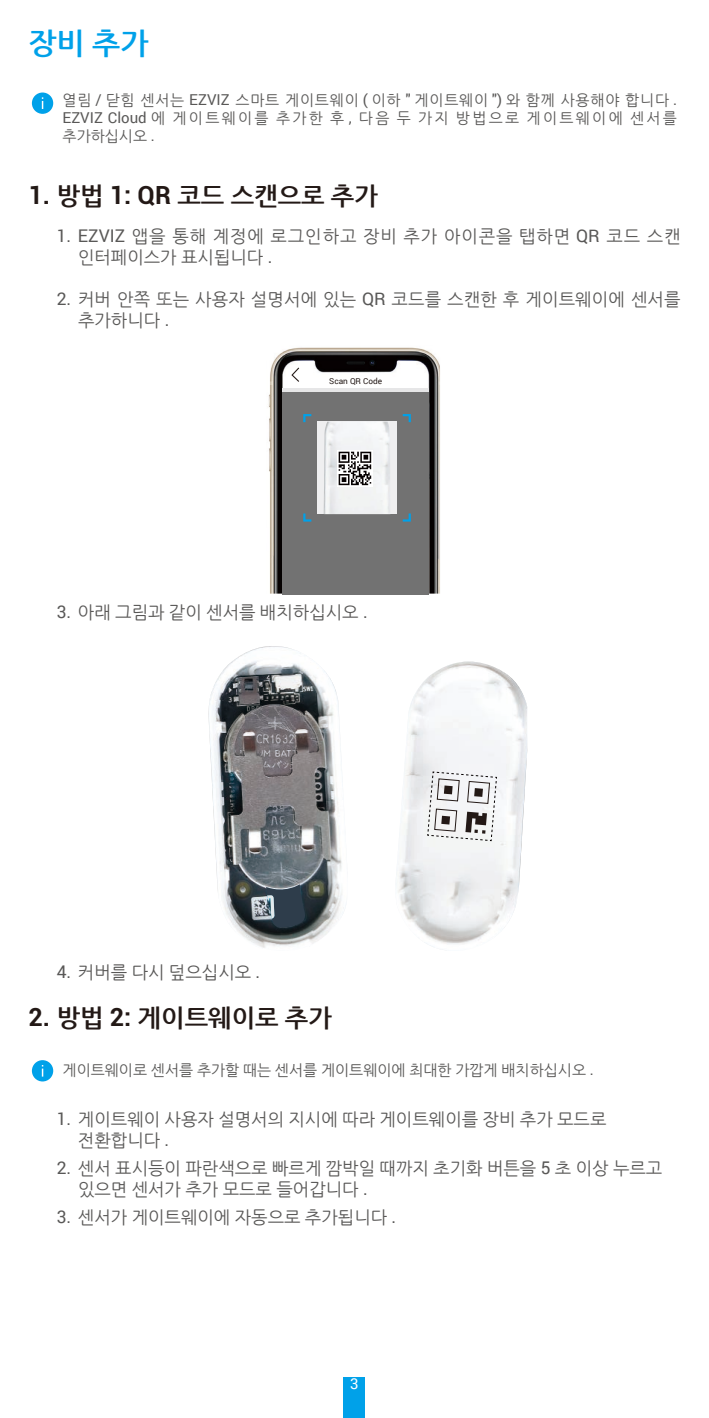
<style>
.page{position:relative;width:709px;height:1418px;background:#fff}
.page>*{position:absolute;margin:0;border:0;box-sizing:border-box;transform-origin:0 0}
.t1{font:700 30px "Nanum Gothic";color:#00a1e9}
.t2{font:700 25px "Nanum Gothic";color:#231916}
.t3{font:17.5px/21px "Nanum Gothic";color:#595857}
.t4{font:17.5px/21px "Nanum Gothic";letter-spacing:.05em;color:#595857}
.t5{font:15px/18px "Nanum Gothic";letter-spacing:.055em;color:#595857;text-align:justify}
.t6{font:15px "Nanum Gothic";color:#595857}
.t7{font:15px "Roboto";color:#fff}
.t8{font:8.25px "Roboto";color:#231916}
.s1{font-family:"Roboto"}
</style>
<div class="page">
<div style="left:344px;top:1376px;width:21px;height:41px;background:#00a1e9"></div>
<svg style="left:32px;top:92px;width:21px;height:22px"></svg>
<img style="left:268px;top:347px;width:172px;height:246px">
<div style="left:283px;top:392px;width:146px;height:202px;background:#727272"></div>
<hr style="left:283px;top:388px;width:146px;height:4px;background:#e6e6e7">
<svg style="left:291px;top:367px;width:8px;height:15px"></svg>
<div style="left:317px;top:421px;width:80px;height:93px;background:#efeff0"></div>
<svg style="left:303px;top:414px;width:8px;height:8px"></svg>
<svg style="left:403px;top:414px;width:8px;height:8px"></svg>
<svg style="left:303px;top:513px;width:8px;height:8px"></svg>
<svg style="left:403px;top:513px;width:8px;height:8px"></svg>
<img style="left:324px;top:421px;width:66px;height:93px">
<img style="left:337px;top:451px;width:36px;height:35px">
<img style="left:208px;top:646px;width:138px;height:302px">
<svg style="left:266px;top:884px;width:41px;height:43px;background:#3f4e5a"></svg>
<img style="left:396px;top:661px;width:131px;height:286px">
<svg style="left:427px;top:771px;width:70px;height:70px"></svg>
<div style="left:32px;top:1060px;width:21px;height:21px;background:#00a1e9;border-radius:50%"></div>
<h1 class="t1" style="left:28px;top:28px;width:122px">장비 추가</h1>
<p class="t5" style="left:63px;top:91px;width:616px">열림 <span class="s1">/</span> 닫힘 센서는 <span class="s1">EZVIZ</span> 스마트 게이트웨이 <span class="s1">(</span> 이하 <span class="s1">"</span> 게이트웨이 <span class="s1">")</span> 와 함께 사용해야 합니다 <span class="s1">.<br>EZVIZ Cloud</span> 에 게이트웨이를 추가한 후 <span class="s1">,</span> 다음 두 가지 방법으로 게이트웨이에 센서를 추가하십시오 <span class="s1">.</span></p>
<h2 class="t2" style="left:28px;top:184px;width:351px"><span class="s1">1.</span> 방법 <span class="s1">1: QR</span> 코드 스캔으로 추가</h2>
<p class="t4" style="left:78px;top:227px;width:604px;text-indent:-21px"><span class="s1">1. EZVIZ</span> 앱을 통해 계정에 로그인하고 장비 추가 아이콘을 탭하면 <span class="s1">QR</span> 코드 스캔 인터페이스가 표시됩니다 <span class="s1">.</span></p>
<p class="t3" style="left:78px;top:290px;width:604px;text-indent:-21px"><span class="s1">2.</span> 커버 안쪽 또는 사용자 설명서에 있는 <span class="s1">QR</span> 코드를 스캔한 후 게이트웨이에 센서를 추가하니다 <span class="s1">.</span></p>
<p class="t8" style="left:329px;top:375px;width:54px">Scan QR Code</p>
<p class="t3" style="left:57px;top:602px;width:312px"><span class="s1">3.</span> 아래 그림과 같이 센서를 배치하십시오 <span class="s1">.</span></p>
<p class="t3" style="left:57px;top:961px;width:205px"><span class="s1">4.</span> 커버를 다시 덮으십시오 <span class="s1">.</span></p>
<h2 class="t2" style="left:28px;top:1005px;width:305px"><span class="s1">2.</span> 방법 <span class="s1">2:</span> 게이트웨이로 추가</h2>
<p class="t6" style="left:63px;top:1063px;width:533px">게이트웨이로 센서를 추가할 때는 센서를 게이트웨이에 최대한 가깝게 배치하십시오 <span class="s1">.</span></p>
<p class="t3" style="left:78px;top:1109px;width:530px;text-indent:-21px"><span class="s1">1.</span> 게이트웨이 사용자 설명서의 지시에 따라 게이트웨이를 장비 추가 모드로 전환합니다 <span class="s1">.</span></p>
<p class="t3" style="left:78px;top:1158px;width:586px;text-indent:-21px"><span class="s1">2.</span> 센서 표시등이 파란색으로 빠르게 깜박일 때까지 초기화 버튼을 <span class="s1">5</span> 초 이상 누르고 있으면 센서가 추가 모드로 들어갑니다 <span class="s1">.</span></p>
<p class="t3" style="left:57px;top:1207px;width:341px"><span class="s1">3.</span> 센서가 게이트웨이에 자동으로 추가됩니다 <span class="s1">.</span></p>
<p class="t7" style="left:350px;top:1372px;width:10px">3</p>
</div>
